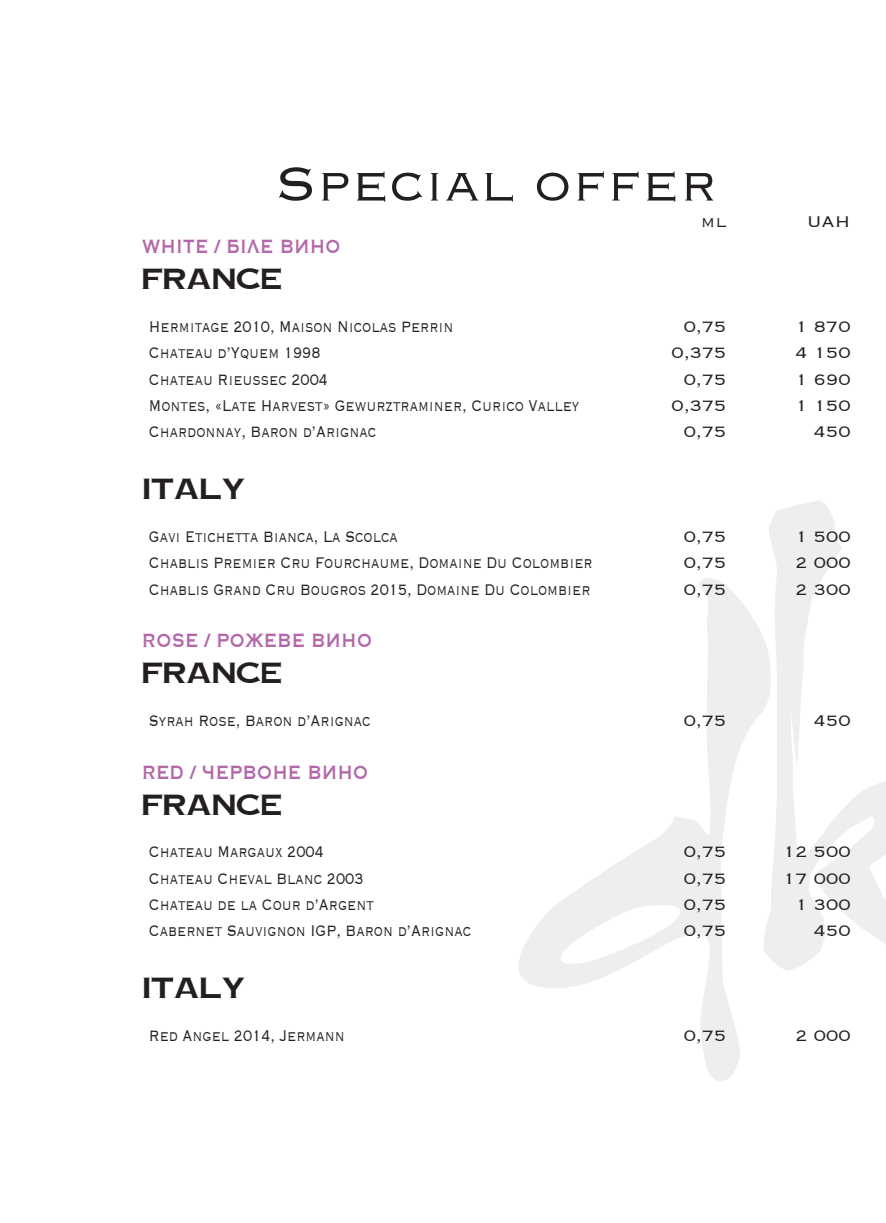
<style>
.page{position:relative;width:886px;height:1223px;background:#fff}
.page>*{position:absolute;margin:0;border:0;box-sizing:border-box;transform-origin:0 0}
.t1{font:300 62.5px "Copperplate";color:#231f20}
.t2{font:25px "Copperplate";color:#b368aa;scale:.8 1}
.t3{font:700 25px "Copperplate";color:#231f20}
.t4{font:300 20px "Copperplate";color:#231f20;scale:.75 1}
.t5{font:300 20px "Copperplate";color:#231f20}
</style>
<div class="page">
<svg style="left:769px;top:500px;width:117px;height:470px"></svg>
<svg style="left:519px;top:578px;width:252px;height:503px"></svg>
<h1 class="t1" style="left:275px;top:143px;width:444px">Special offer</h1>
<p class="t5" style="left:701px;top:209px;width:27px">ml</p>
<p class="t5" style="left:807px;top:209px;width:45px">UAH</p>
<p class="t2" style="left:142px;top:230px;width:250px">WHITE / БІЛЕ ВИНО</p>
<p class="t3" style="left:142px;top:260px;width:141px">FRANCE</p>
<p class="t4" style="left:149px;top:314px;width:408px">Hermitage 2010, Maison Nicolas Perrin</p>
<p class="t5" style="left:684px;top:314px;width:44px">0,75</p>
<p class="t5" style="left:795px;top:314px;width:56px">1 870</p>
<p class="t4" style="left:149px;top:340px;width:230px">Chateau d’Yquem 1998</p>
<p class="t5" style="left:671px;top:340px;width:56px">0,375</p>
<p class="t5" style="left:795px;top:340px;width:56px">4 150</p>
<p class="t4" style="left:149px;top:366px;width:240px">Chateau Rieussec 2004</p>
<p class="t5" style="left:684px;top:366px;width:44px">0,75</p>
<p class="t5" style="left:795px;top:366px;width:56px">1 690</p>
<p class="t4" style="left:149px;top:392px;width:575px">Montes, «Late Harvest» Gewurztraminer, Curico Valley</p>
<p class="t5" style="left:671px;top:392px;width:56px">0,375</p>
<p class="t5" style="left:795px;top:392px;width:56px">1 150</p>
<p class="t4" style="left:149px;top:419px;width:304px">Chardonnay, Baron d’Arignac</p>
<p class="t5" style="left:684px;top:419px;width:44px">0,75</p>
<p class="t5" style="left:814px;top:419px;width:38px">450</p>
<p class="t3" style="left:142px;top:470px;width:105px">ITALY</p>
<p class="t4" style="left:149px;top:524px;width:333px">Gavi Etichetta Bianca, La Scolca</p>
<p class="t5" style="left:684px;top:524px;width:44px">0,75</p>
<p class="t5" style="left:795px;top:524px;width:56px">1 500</p>
<p class="t4" style="left:149px;top:550px;width:593px">Chablis Premier Cru Fourchaume, Domaine Du Colombier</p>
<p class="t5" style="left:684px;top:550px;width:44px">0,75</p>
<p class="t5" style="left:795px;top:550px;width:56px">2 000</p>
<p class="t4" style="left:149px;top:576px;width:590px">Chablis Grand Cru Bougros 2015, Domaine Du Colombier</p>
<p class="t5" style="left:684px;top:576px;width:44px">0,75</p>
<p class="t5" style="left:795px;top:576px;width:56px">2 300</p>
<p class="t2" style="left:142px;top:624px;width:290px">ROSE / РОЖЕВЕ ВИНО</p>
<p class="t3" style="left:142px;top:654px;width:141px">FRANCE</p>
<p class="t4" style="left:149px;top:707px;width:297px">Syrah Rose, Baron d’Arignac</p>
<p class="t5" style="left:684px;top:707px;width:44px">0,75</p>
<p class="t5" style="left:814px;top:707px;width:38px">450</p>
<p class="t2" style="left:142px;top:755px;width:285px">RED / ЧЕРВОНЕ ВИНО</p>
<p class="t3" style="left:142px;top:786px;width:141px">FRANCE</p>
<p class="t4" style="left:149px;top:839px;width:235px">Chateau Margaux 2004</p>
<p class="t5" style="left:684px;top:839px;width:44px">0,75</p>
<p class="t5" style="left:783px;top:839px;width:69px">12 500</p>
<p class="t4" style="left:149px;top:865px;width:288px">Chateau Cheval Blanc 2003</p>
<p class="t5" style="left:684px;top:865px;width:44px">0,75</p>
<p class="t5" style="left:783px;top:865px;width:69px">17 000</p>
<p class="t4" style="left:149px;top:891px;width:302px">Chateau de la Cour d’Argent</p>
<p class="t5" style="left:684px;top:891px;width:44px">0,75</p>
<p class="t5" style="left:795px;top:891px;width:56px">1 300</p>
<p class="t4" style="left:149px;top:917px;width:431px">Cabernet Sauvignon IGP, Baron d’Arignac</p>
<p class="t5" style="left:684px;top:917px;width:44px">0,75</p>
<p class="t5" style="left:814px;top:917px;width:38px">450</p>
<p class="t3" style="left:142px;top:969px;width:105px">ITALY</p>
<p class="t4" style="left:149px;top:1022px;width:263px">Red Angel 2014, Jermann</p>
<p class="t5" style="left:684px;top:1022px;width:44px">0,75</p>
<p class="t5" style="left:795px;top:1022px;width:56px">2 000</p>
</div>
